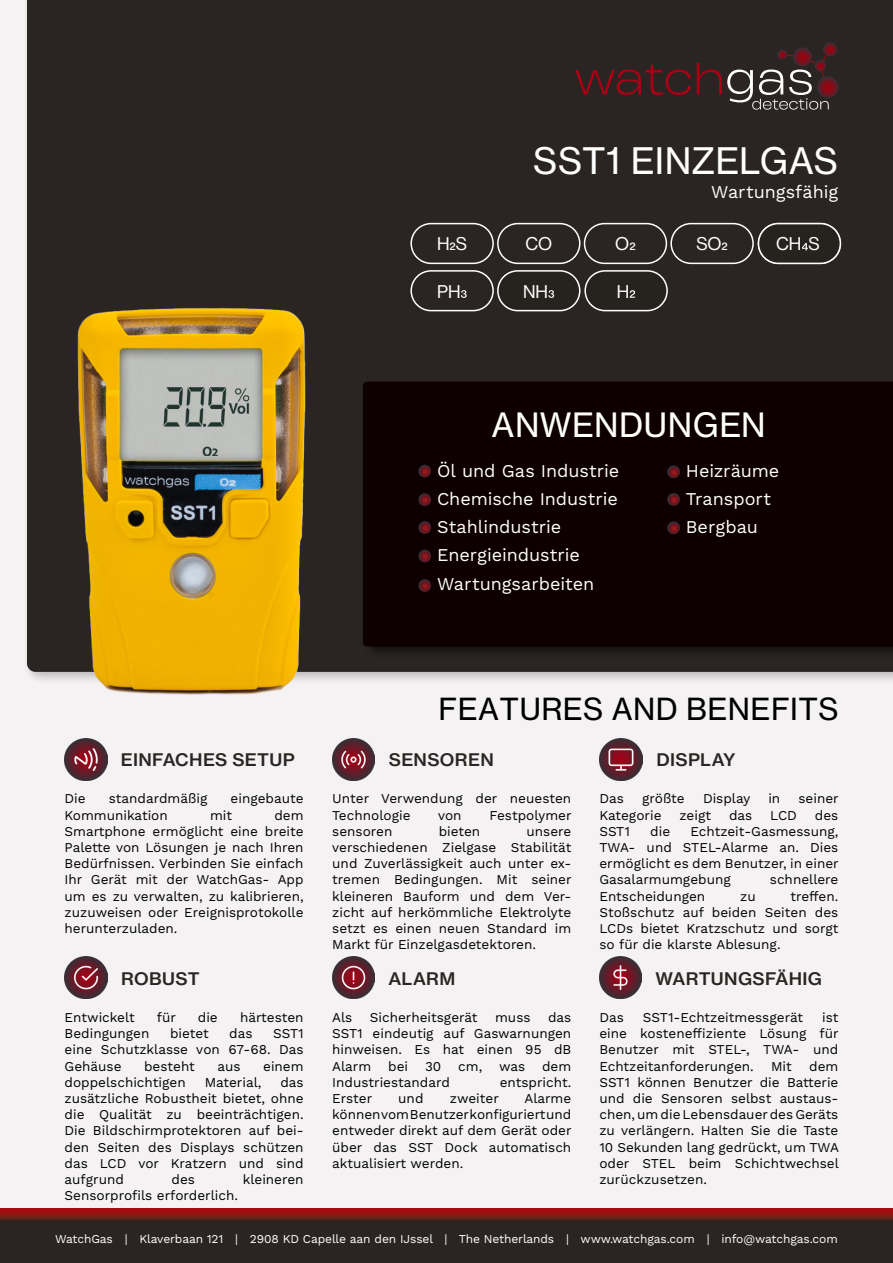
<style>
.page{position:relative;width:893px;height:1263px;background:#fff}
.page>*{position:absolute;margin:0;border:0;box-sizing:border-box;transform-origin:0 0}
.t1{font:36px "N Haas Grotesk TX Pro 55 Rg";color:#fff}
.t2{font:33px "N Haas Grotesk TX Pro 55 Rg";letter-spacing:.015em;color:#fffffa}
.t3{font:30px "N Haas Grotesk TX Pro 55 Rg";letter-spacing:.015em;color:#000}
.t4{font:18px "Work Sans";letter-spacing:-.005em;color:#fffffa}
.t5{font:18px "N Haas Grotesk DS Pro 55 Rg";color:#fff}
.t6{font:18px "Work Sans";color:#fff}
.t7{font:17.1px "N Haas Grotesk TX Pro 65 Md";letter-spacing:.02em;color:#2a2522;scale:1.05 1}
.t8{font:13.5px/16.2px "Work Sans";color:#000;text-align:justify}
.t9{font:12px "Work Sans";letter-spacing:-.01em;color:#fff}
</style>
<div class="page">
<div style="left:0;top:0;width:893px;height:1231px;background:#f5f2f4"></div>
<div style="left:27px;top:0;width:866px;height:672px;background:#2a2522"></div>
<img style="left:65px;top:738px;width:42px;height:43px">
<img style="left:332px;top:738px;width:43px;height:43px">
<img style="left:600px;top:738px;width:42px;height:43px">
<img style="left:65px;top:956px;width:42px;height:43px">
<img style="left:332px;top:956px;width:43px;height:43px">
<img style="left:599px;top:956px;width:43px;height:43px">
<div style="left:0;top:1209px;width:893px;height:54px;background:#2a2522"></div>
<svg style="left:0;top:1209px;width:893px;height:12px;background:#7f1814"></svg>
<svg style="left:575px;top:42px;width:266px;height:68px;background:#3e2c2b"></svg>
<div style="left:363px;top:378px;width:530px;height:281px;background:#000;opacity:.55"></div>
<div style="left:363px;top:382px;width:530px;height:264px;background:#0e0000"></div>
<svg style="left:417px;top:465px;width:15px;height:13px"></svg>
<svg style="left:417px;top:493px;width:15px;height:14px"></svg>
<svg style="left:417px;top:521px;width:15px;height:14px"></svg>
<svg style="left:417px;top:550px;width:15px;height:13px"></svg>
<svg style="left:417px;top:579px;width:15px;height:14px"></svg>
<svg style="left:666px;top:465px;width:15px;height:14px"></svg>
<svg style="left:666px;top:493px;width:15px;height:14px"></svg>
<svg style="left:666px;top:521px;width:15px;height:14px"></svg>
<img style="left:68px;top:300px;width:245px;height:395px">
<div style="left:498px;top:271px;width:82px;height:40px;background:#26231f;border-radius:20px"></div>
<div style="left:497px;top:270px;width:83px;height:41px;border:2px solid #fff;border-radius:20px"></div>
<svg style="left:548px;top:290px;width:6px;height:8px"></svg>
<div style="left:585px;top:271px;width:82px;height:40px;background:#26231f;border-radius:20px"></div>
<div style="left:584px;top:270px;width:84px;height:41px;border:2px solid #fff;border-radius:20px"></div>
<svg style="left:630px;top:290px;width:5px;height:8px"></svg>
<div style="left:497px;top:223px;width:83px;height:41px;border:2px solid #fff;border-radius:20px"></div>
<div style="left:670px;top:223px;width:84px;height:41px;border:2px solid #fff;border-radius:20px"></div>
<div style="left:410px;top:223px;width:84px;height:41px;border:2px solid #fff;border-radius:20px"></div>
<div style="left:584px;top:223px;width:83px;height:41px;border:2px solid #fff;border-radius:20px"></div>
<div style="left:758px;top:224px;width:82px;height:39px;background:#26231f;border-radius:20px"></div>
<div style="left:758px;top:223px;width:83px;height:41px;border:2px solid #fff;border-radius:20px"></div>
<svg style="left:802px;top:243px;width:6px;height:7px"></svg>
<div style="left:410px;top:270px;width:84px;height:41px;border:2px solid #fff;border-radius:20px"></div>
<svg style="left:461px;top:290px;width:6px;height:8px"></svg>
<p class="t1" style="left:533px;top:139px;width:306px">SST1 EINZELGAS</p>
<p class="t6" style="left:711px;top:181px;width:129px">Wartungsfähig</p>
<p class="t5" style="left:776px;top:234px;width:27px">CH</p>
<p class="t5" style="left:437px;top:234px;width:32px">H2S</p>
<p class="t5" style="left:525px;top:234px;width:28px">CO</p>
<p class="t5" style="left:615px;top:234px;width:22px">O2</p>
<p class="t5" style="left:696px;top:234px;width:33px">SO2</p>
<h3 class="t5" style="left:781px;top:234px;width:40px">ClOS</h3>
<h3 class="t5" style="left:437px;top:281px;width:25px">PH</h3>
<h3 class="t5" style="left:523px;top:281px;width:27px">NH</h3>
<h3 class="t5" style="left:617px;top:281px;width:14px">H</h3>
<p class="t2" style="left:492px;top:404px;width:276px">ANWENDUNGEN</p>
<p class="t4" style="left:437px;top:460px;width:184px">Öl und Gas Industrie</p>
<p class="t4" style="left:437px;top:488px;width:182px">Chemische Industrie</p>
<p class="t4" style="left:437px;top:516px;width:126px">Stahlindustrie</p>
<p class="t4" style="left:437px;top:545px;width:144px">Energieindustrie</p>
<p class="t4" style="left:437px;top:573px;width:159px">Wartungsarbeiten</p>
<p class="t4" style="left:686px;top:460px;width:95px">Heizräume</p>
<p class="t4" style="left:686px;top:488px;width:87px">Transport</p>
<p class="t4" style="left:686px;top:516px;width:74px">Bergbau</p>
<p class="t3" style="left:439px;top:690px;width:402px">FEATURES AND BENEFITS</p>
<p class="t7" style="left:121px;top:749px;width:167px">EINFACHES SETUP</p>
<p class="t7" style="left:389px;top:749px;width:102px">SENSOREN</p>
<p class="t7" style="left:656px;top:749px;width:77px">DISPLAY</p>
<p class="t8" style="left:65px;top:791px;width:23px">Die</p>
<p class="t8" style="left:109px;top:791px;width:100px">standardmäßig</p>
<p class="t8" style="left:231px;top:791px;width:75px">eingebaute</p>
<p class="t8" style="left:65px;top:807px;width:105px">Kommunikation</p>
<p class="t8" style="left:210px;top:807px;width:24px">mit</p>
<p class="t8" style="left:65px;top:807px;width:241px;text-indent:210px">dem Smartphone ermöglicht eine breite Palette von Lösungen je nach Ihren Bedürfnissen. Verbinden Sie einfach Ihr Gerät mit der WatchGas- App um es zu verwalten, zu kalibrieren, zuzuweisen oder Ereignisprotokolle herunterzuladen.</p>
<p class="t7" style="left:121px;top:968px;width:76px">ROBUST</p>
<p class="t8" style="left:65px;top:1010px;width:72px">Entwickelt</p>
<p class="t8" style="left:157px;top:1010px;width:21px">für</p>
<p class="t8" style="left:198px;top:1010px;width:21px">die</p>
<p class="t8" style="left:240px;top:1010px;width:65px">härtesten</p>
<p class="t8" style="left:65px;top:1026px;width:86px">Bedingungen</p>
<p class="t8" style="left:170px;top:1026px;width:40px">bietet</p>
<p class="t8" style="left:229px;top:1026px;width:25px">das</p>
<p class="t8" style="left:65px;top:1026px;width:241px;text-indent:208px">SST1 eine Schutzklasse von 67-68. Das Gehäuse</p>
<p class="t8" style="left:144px;top:1058px;width:52px">besteht</p>
<p class="t8" style="left:217px;top:1058px;width:25px">aus</p>
<p class="t8" style="left:263px;top:1058px;width:42px">einem</p>
<p class="t8" style="left:65px;top:1075px;width:123px">doppelschichtigen</p>
<p class="t8" style="left:205px;top:1075px;width:58px">Material,</p>
<p class="t8" style="left:65px;top:1075px;width:241px;text-indent:216px">das zusätzliche Robustheit bietet, ohne die Qualität zu beeinträchtigen.<br>Die Bildschirmprotektoren auf bei&shy;den Seiten des Displays schützen das LCD vor Kratzern und sind aufgrund</p>
<p class="t8" style="left:172px;top:1172px;width:25px">des</p>
<p class="t8" style="left:243px;top:1172px;width:62px">kleineren</p>
<p class="t8" style="left:65px;top:1188px;width:175px">Sensorprofils erforderlich.</p>
<p class="t8" style="left:332px;top:791px;width:241px">Unter Verwendung der neuesten<br>Technologie</p>
<p class="t8" style="left:438px;top:807px;width:25px">von</p>
<p class="t8" style="left:490px;top:807px;width:84px">Festpolymer</p>
<p class="t8" style="left:332px;top:824px;width:62px">sensoren</p>
<p class="t8" style="left:439px;top:824px;width:43px">bieten</p>
<p class="t8" style="left:332px;top:824px;width:241px;text-indent:194px">unsere verschiedenen Zielgase Stabilität und Zuverlässigkeit auch unter ex&shy;tremen Bedingungen. Mit seiner kleineren Bauform und dem Ver&shy;zicht auf herkömmliche Elektrolyte setzt es einen neuen Standard im Markt für Einzelgasdetektoren.</p>
<p class="t8" style="left:599px;top:791px;width:26px">Das</p>
<p class="t8" style="left:642px;top:791px;width:44px">größte</p>
<p class="t8" style="left:703px;top:791px;width:49px">Display</p>
<p class="t8" style="left:768px;top:791px;width:13px">in</p>
<p class="t8" style="left:798px;top:791px;width:42px">seiner</p>
<p class="t8" style="left:599px;top:807px;width:64px">Kategorie</p>
<p class="t8" style="left:679px;top:807px;width:33px">zeigt</p>
<p class="t8" style="left:729px;top:807px;width:25px">das</p>
<p class="t8" style="left:770px;top:807px;width:28px">LCD</p>
<p class="t8" style="left:815px;top:807px;width:25px">des</p>
<p class="t8" style="left:599px;top:824px;width:32px">SST1</p>
<p class="t8" style="left:650px;top:824px;width:21px">die</p>
<p class="t8" style="left:599px;top:824px;width:241px;text-indent:91px">Echtzeit-Gasmessung, TWA- und STEL-Alarme an. Dies ermöglicht es dem Benutzer, in einer Gasalarmumgebung</p>
<p class="t8" style="left:770px;top:872px;width:70px">schnellere</p>
<p class="t8" style="left:599px;top:888px;width:241px;text-indent:191px">treffen.<br>Stoßschutz auf beiden Seiten des LCDs bietet Kratzschutz und sorgt so für die klarste Ablesung.</p>
<p class="t8" style="left:599px;top:888px;width:107px">Entscheidungen</p>
<p class="t8" style="left:740px;top:888px;width:17px">zu</p>
<p class="t7" style="left:388px;top:968px;width:65px">ALARM</p>
<p class="t7" style="left:656px;top:968px;width:160px">WARTUNGSFÄHIG</p>
<p class="t8" style="left:332px;top:1010px;width:22px">Als</p>
<p class="t8" style="left:370px;top:1010px;width:109px">Sicherheitsgerät</p>
<p class="t8" style="left:495px;top:1010px;width:37px">muss</p>
<p class="t8" style="left:332px;top:1010px;width:241px;text-indent:216px">das SST1 eindeutig auf Gaswarnungen hinweisen. Es hat einen 95 dB Alarm</p>
<p class="t8" style="left:388px;top:1058px;width:21px">bei</p>
<p class="t8" style="left:425px;top:1058px;width:18px">30</p>
<p class="t8" style="left:458px;top:1058px;width:68px">cm, was</p>
<p class="t8" style="left:542px;top:1058px;width:31px">dem</p>
<p class="t8" style="left:332px;top:1075px;width:119px">Industriestandard</p>
<p class="t8" style="left:500px;top:1075px;width:73px">entspricht.</p>
<p class="t8" style="left:332px;top:1091px;width:41px">Erster</p>
<p class="t8" style="left:398px;top:1091px;width:27px">und</p>
<p class="t8" style="left:450px;top:1091px;width:50px">zweiter</p>
<p class="t8" style="left:332px;top:1091px;width:241px;text-indent:192px">Alarme können vom Benutzer konfiguriert und entweder direkt auf dem Gerät oder über das SST Dock automatisch aktualisiert werden.</p>
<p class="t8" style="left:599px;top:1010px;width:26px">Das</p>
<p class="t8" style="left:643px;top:1010px;width:162px">SST1-Echtzeitmessgerät</p>
<p class="t8" style="left:599px;top:1010px;width:241px;text-indent:223px">ist eine kosteneffiziente Lösung für Benutzer mit STEL-, TWA- und Echtzeitanforderungen.</p>
<p class="t8" style="left:599px;top:1058px;width:241px;text-indent:210px">dem SST1 können Benutzer die Batterie und die Sensoren selbst austaus&shy;chen, um die Lebensdauer des Geräts zu verlängern. Halten Sie die Taste 10 Sekunden lang gedrückt, um TWA oder STEL beim Schichtwechsel zurückzusetzen.</p>
<p class="t8" style="left:771px;top:1058px;width:22px">Mit</p>
<p class="t9" style="left:55px;top:1231px;width:784px">WatchGas | Klaverbaan 121 | 2908 KD Capelle aan den IJssel | The Netherlands | www.watchgas.com | info@watchgas.com</p>
</div>
